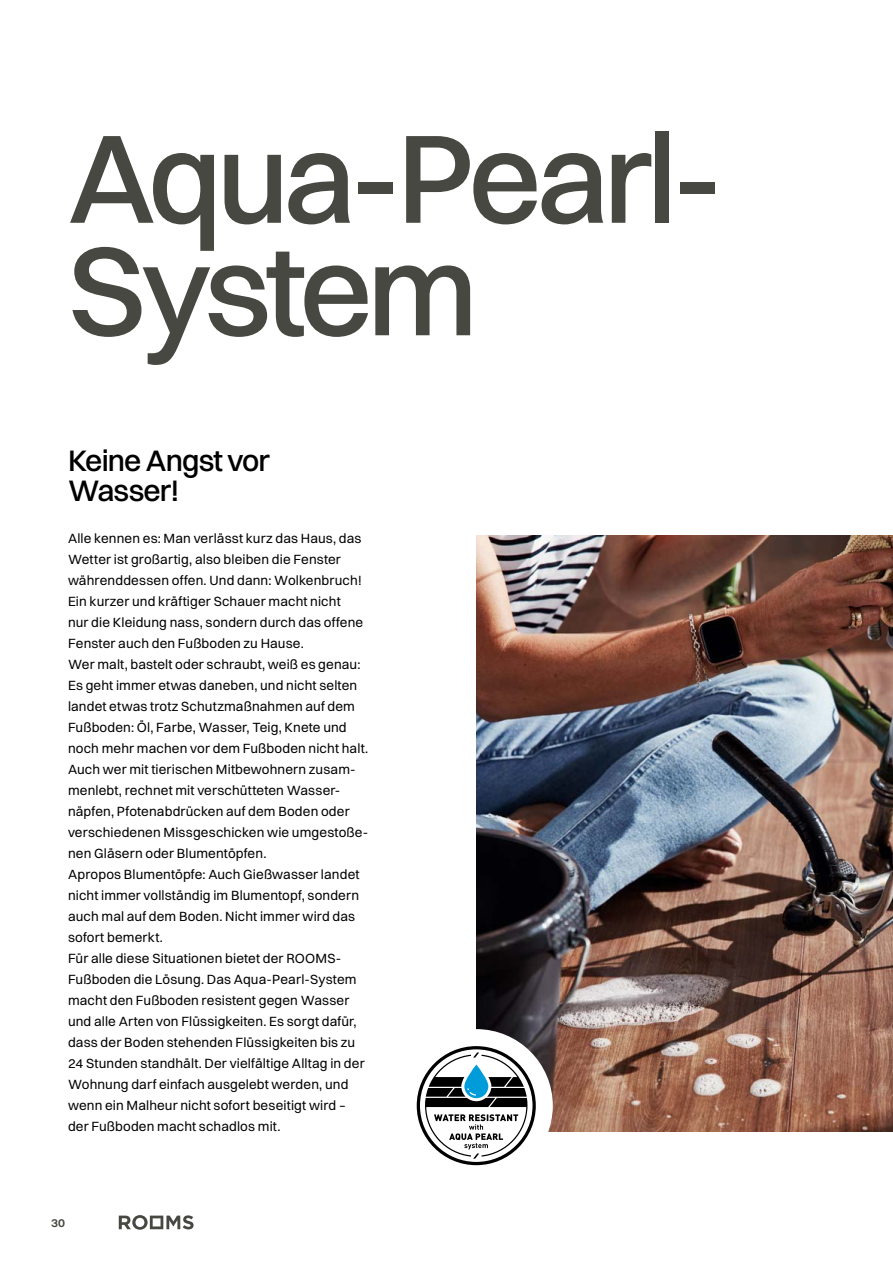
<style>
.page{position:relative;width:893px;height:1263px;background:#fff}
.page>*{position:absolute;margin:0;border:0;box-sizing:border-box;transform-origin:0 0}
.t1{font:500 127.5px/112.5px "Switzer";letter-spacing:-.045em;color:#484842}
.t2{font:500 30px/30px "Switzer";letter-spacing:-.03em;color:#000}
.t3{font:13.5px/21px "Switzer";letter-spacing:.01em;color:#000}
.t4{font:600 12px "Switzer";color:#484842}
</style>
<div class="page">
<img style="left:476px;top:536px;width:417px;height:595px">
<div style="left:400px;top:1029px;width:153px;height:153px;background:#fff;border-radius:50%"></div>
<svg style="left:417px;top:1046px;width:119px;height:119px"></svg>
<svg style="left:119px;top:1215px;width:75px;height:15px"></svg>
<h1 class="t1" style="left:68px;top:120px;width:656px">Aqua-Pearl-<br>System</h1>
<h2 class="t2" style="left:68px;top:445px;width:203px">Keine Angst vor<br>Wasser!</h2>
<p class="t3" style="left:68px;top:528px;width:302px">Alle kennen es: Man verlässt kurz das Haus, das Wetter ist großartig, also bleiben die Fenster währenddessen offen. Und dann: Wolkenbruch!<br>Ein kurzer und kräftiger Schauer macht nicht<br>nur die Kleidung nass, sondern durch das offene Fenster auch den Fußboden zu Hause.<br>Wer malt, bastelt oder schraubt, weiß es genau:<br>Es geht immer etwas daneben, und nicht selten landet etwas trotz Schutzmaßnahmen auf dem Fußboden: Öl, Farbe, Wasser, Teig, Knete und noch mehr machen vor dem Fußboden nicht halt.<br>Auch wer mit tierischen Mitbewohnern zusam&shy;menlebt, rechnet mit verschütteten Wasser&shy;näpfen, Pfotenabdrücken auf dem Boden oder verschiedenen Missgeschicken wie umgestoße&shy;nen Gläsern oder Blumentöpfen.<br>Apropos Blumentöpfe: Auch Gießwasser landet nicht immer vollständig im Blumentopf, sondern auch mal auf dem Boden. Nicht immer wird das sofort bemerkt.<br>Für alle diese Situationen bietet der ROOMS-Fußboden die Lösung. Das Aqua-Pearl-System macht den Fußboden resistent gegen Wasser und alle Arten von Flüssigkeiten. Es sorgt dafür, dass der Boden stehenden Flüssigkeiten bis zu 24 Stunden standhält. Der vielfältige Alltag in der Wohnung darf einfach ausgelebt werden, und wenn ein Malheur nicht sofort beseitigt wird – der Fußboden macht schadlos mit.</p>
<p class="t4" style="left:51px;top:1215px;width:16px">30</p>
</div>
